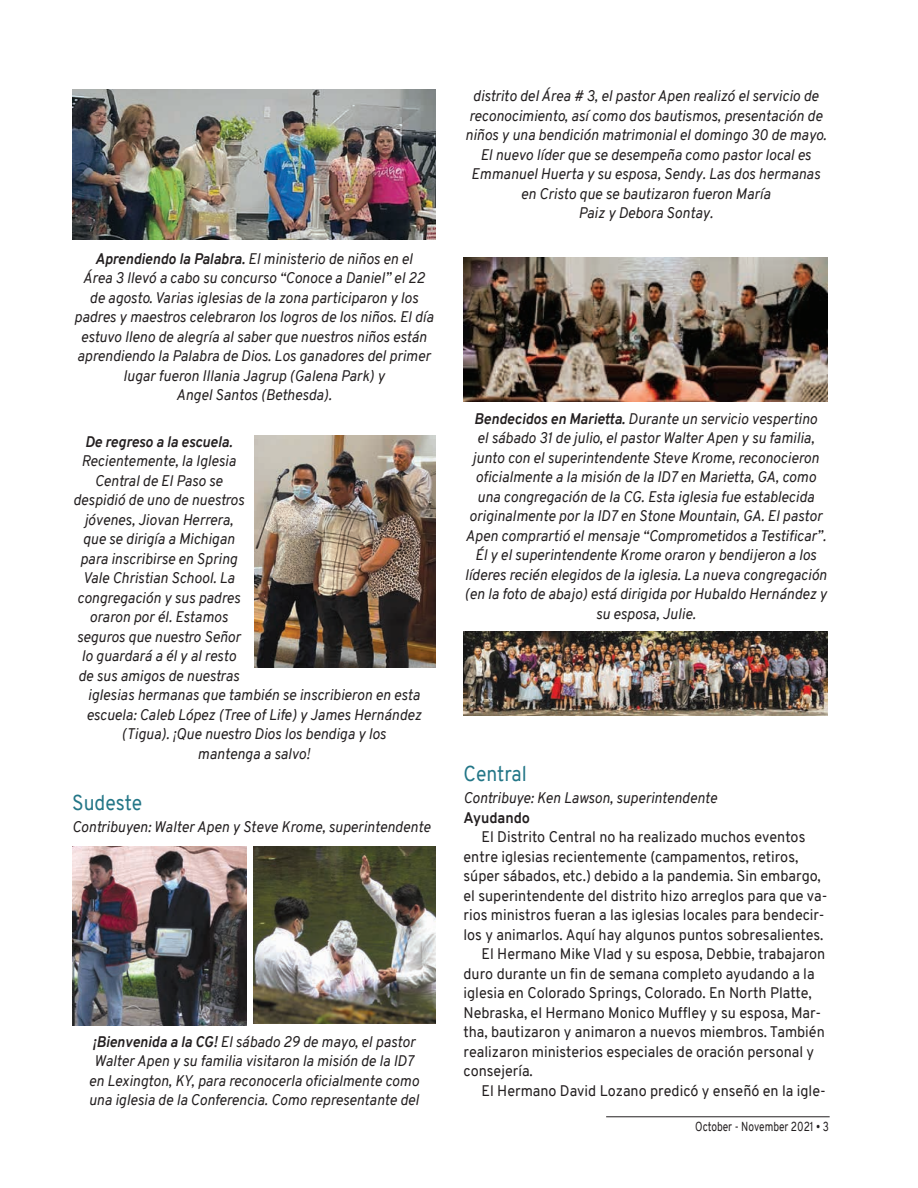
<style>
.page{position:relative;width:918px;height:1188px;background:#fff}
.page>*{position:absolute;margin:0;border:0;box-sizing:border-box;transform-origin:0 0}
.News_Title-CR{font:21px "Overpass";color:#237687;scale:.92 1}
.Caption-CR{font:italic 15px/19.5px "Overpass";color:#231f20;text-align:center;scale:.96 1}
.News-CR{font:15px/19.5px "Overpass";color:#231f20;scale:.96 1}
.Contributor{font:italic 15px "Overpass";color:#231f20;scale:.96 1}
.Contributor-2{font:italic 15px "Overpass";color:#231f20;scale:.95 1}
.Caption-CR-2{font:italic 700 15px "Overpass";letter-spacing:-.01em;color:#231f20;scale:.96 1}
.News-CR-2{font:700 15px "Overpass";color:#231f20;scale:.96 1}
.t1{font:12.75px "Overpass";color:#231f20;scale:.8 1}
.s1{font-weight:700}
</style>
<div class="page">
<hr style="left:606px;top:1116px;width:224px;height:1px;background:#231f20">
<img style="left:254px;top:846px;width:182px;height:178px">
<img style="left:72px;top:846px;width:175px;height:180px">
<img style="left:72px;top:89px;width:364px;height:150px">
<img style="left:254px;top:435px;width:182px;height:232px">
<img style="left:464px;top:258px;width:364px;height:144px">
<img style="left:464px;top:631px;width:364px;height:85px">
<p class="Caption-CR" style="left:74px;top:249px;width:376px"><span class="s1">Aprendiendo la Palabra.</span> El ministerio de niños en el<br>Área 3 llevó a cabo su concurso “Conoce a Daniel” el 22 de agosto. Varias iglesias de la zona participaron y los padres y maestros celebraron los logros de los niños. El día estuvo lleno de alegría al saber que nuestros niños están aprendiendo la Palabra de Dios. Los ganadores del primer lugar fueron Illania Jagrup (Galena Park) y<br>Angel Santos (Bethesda).</p>
<p class="Caption-CR-2" style="left:85px;top:431px;width:155px">De regreso a la escuela.</p>
<p class="Caption-CR" style="left:81px;top:451px;width:162px">Recientemente, la Iglesia</p>
<p class="Caption-CR" style="left:95px;top:471px;width:135px">Central de El Paso se</p>
<p class="Caption-CR" style="left:73px;top:490px;width:180px">despidió de uno de nuestros</p>
<p class="Caption-CR" style="left:84px;top:510px;width:156px">jóvenes, Jiovan Herrera,</p>
<p class="Caption-CR" style="left:83px;top:529px;width:160px">que se dirigía a Michigan</p>
<p class="Caption-CR" style="left:80px;top:549px;width:165px">para inscribirse en Spring</p>
<p class="Caption-CR" style="left:83px;top:568px;width:160px">Vale Christian School. La</p>
<p class="Caption-CR" style="left:77px;top:588px;width:171px">congregación y sus padres</p>
<p class="Caption-CR" style="left:90px;top:607px;width:146px">oraron por él. Estamos</p>
<p class="Caption-CR" style="left:77px;top:627px;width:172px">seguros que nuestro Señor</p>
<p class="Caption-CR" style="left:81px;top:646px;width:162px">lo guardará a él y al resto</p>
<p class="Caption-CR" style="left:78px;top:666px;width:169px">de sus amigos de nuestras</p>
<p class="Caption-CR" style="left:88px;top:685px;width:347px">iglesias hermanas que también se inscribieron en esta</p>
<p class="Caption-CR" style="left:86px;top:705px;width:351px">escuela: Caleb López (Tree of Life) y James Hernández</p>
<p class="Caption-CR" style="left:122px;top:724px;width:277px">(Tigua). ¡Que nuestro Dios los bendiga y los</p>
<p class="Caption-CR" style="left:198px;top:744px;width:119px">mantenga a salvo!</p>
<p class="News_Title-CR" style="left:72px;top:788px;width:78px">Sudeste</p>
<p class="Contributor" style="left:72px;top:816px;width:375px">Contribuyen: Walter Apen y Steve Krome, superintendente</p>
<p class="Caption-CR" style="left:89px;top:1032px;width:346px"><span class="s1">¡Bienvenida a la CG!</span> El sábado 29 de mayo, el pastor Walter Apen y su familia visitaron la misión de la ID7 en Lexington, KY, para reconocerla oficialmente como una iglesia de la Conferencia. Como representante del</p>
<p class="Caption-CR" style="left:465px;top:86px;width:378px">distrito del Área # 3, el pastor Apen realizó el servicio de reconocimiento, así como dos bautismos, presentación de niños y una bendición matrimonial el domingo 30 de mayo.<br>El nuevo líder que se desempeña como pastor local es Emmanuel Huerta y su esposa, Sendy. Las dos hermanas en Cristo que se bautizaron fueron María<br>Paiz y Debora Sontay.</p>
<p class="Caption-CR" style="left:465px;top:409px;width:379px"><span class="s1">Bendecidos en Marietta.</span> Durante un servicio vespertino<br>el sábado 31 de julio, el pastor Walter Apen y su familia, junto con el superintendente Steve Krome, reconocieron oficialmente a la misión de la ID7 en Marietta, GA, como una congregación de la CG. Esta iglesia fue establecida originalmente por la ID7 en Stone Mountain, GA. El pastor Apen comprartió el mensaje “Comprometidos a Testificar”.<br>Él y el superintendente Krome oraron y bendijeron a los líderes recién elegidos de la iglesia. La nueva congregación (en la foto de abajo) está dirigida por Hubaldo Hernández y su esposa, Julie.</p>
<p class="News_Title-CR" style="left:464px;top:758px;width:70px">Central</p>
<p class="Contributor-2" style="left:464px;top:787px;width:268px">Contribuye: Ken Lawson, superintendente</p>
<p class="News-CR-2" style="left:464px;top:807px;width:71px">Ayudando</p>
<p class="News-CR" style="left:464px;top:827px;width:381px;text-indent:18px">El Distrito Central no ha realizado muchos eventos entre iglesias recientemente (campamentos, retiros, súper sábados, etc.) debido a la pandemia. Sin embargo, el superintendente del distrito hizo arreglos para que va&shy;rios ministros fueran a las iglesias locales para bendecir&shy;los y animarlos. Aquí hay algunos puntos sobresalientes.</p>
<p class="News-CR" style="left:464px;top:944px;width:378px;text-indent:18px">El Hermano Mike Vlad y su esposa, Debbie, trabajaron duro durante un fin de semana completo ayudando a la iglesia en Colorado Springs, Colorado. En North Platte, Nebraska, el Hermano Monico Muffley y su esposa, Mar&shy;tha, bautizaron y animaron a nuevos miembros. También realizaron ministerios especiales de oración personal y consejería.</p>
<p class="News-CR" style="left:482px;top:1081px;width:360px">El Hermano David Lozano predicó y enseñó en la igle-</p>
<p class="t1" style="left:695px;top:1117px;width:169px">October - November 2021 • 3</p>
</div>
